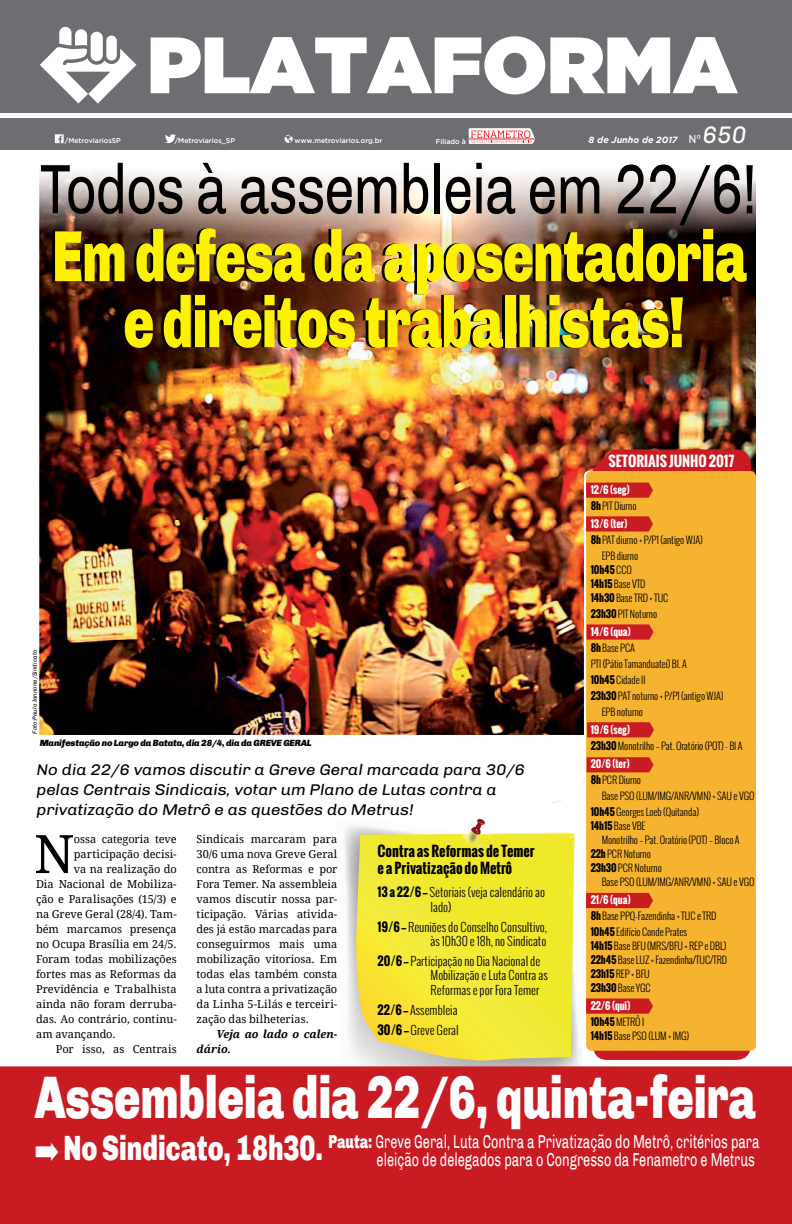
<style>
.page{position:relative;width:792px;height:1224px;background:#fff}
.page>*{position:absolute;margin:0;border:0;box-sizing:border-box;transform-origin:0 0}
.t1{font:900 72.6px/66px "Chivo";letter-spacing:-.02em;color:#fff200;text-align:center;scale:.71 1}
.t2{font:70.2px "Chivo";letter-spacing:-.025em;color:#000;scale:.78 1}
.t3{font:900 60px "Chivo";letter-spacing:-.005em;color:#fff;scale:.73 1}
.t4{font:53px "Droid Serif";color:#000}
.t5{font:900 35.1px "Chivo";color:#fff;scale:.74 1}
.t6{font:18.8px/18px "Chivo";color:#fff;text-align:right;scale:.68 1}
.t7{font:italic 15.5px/20px "Chivo";letter-spacing:-.01em;color:#000;scale:1.1 1}
.t8{font:700 14px/16.8px "Oswald";color:#000}
.t9{font:700 14px "Oswald";color:#fff}
.t10{font:300 12px/14.4px "Oswald";color:#000}
.t11{font:11px/15px "Droid Serif";color:#000;text-align:justify}
.t12{font:italic 700 11px/15px "Droid Serif";letter-spacing:-.01em;color:#000}
.t13{font:300 10px/14px "Oswald";letter-spacing:-.01em;color:#000}
.t14{font:700 10px/16px "Oswald";letter-spacing:-.01em;color:#fff}
.t15{font:italic 900 9px "Chivo";letter-spacing:-.02em;color:#000}
.t16{font:italic 700 9px "Gotham";color:#fff}
.t17{font:500 7px "Gotham";letter-spacing:-.005em;color:#fff}
.t18{font:italic 6px "Chivo";color:#000}
.s1{font-family:"Chivo";font-weight:400;font-style:normal;font-size:11.6px}
.s2{font-family:"Chivo";font-weight:400;font-size:24px}
.s3{color:#000}
.s4{font-weight:300;color:#000}
.s5{font-weight:700}
.s6{font-weight:700;color:#fff}
.s7{font-weight:900}
</style>
<div class="page">
<img style="left:40px;top:172px;width:716px;height:562px">
<svg style="left:593px;top:450px;width:158px;height:610px;background:#c72226"></svg>
<div style="left:586px;top:471px;width:170px;height:580px;background:#f6b330;border-radius:6px"></div>
<img style="left:344px;top:825px;width:238px;height:241px">
<svg style="left:356px;top:818px;width:219px;height:243px;background:#f1e73d"></svg>
<svg style="left:363px;top:819px;width:211px;height:44px"></svg>
<div style="left:0;top:118px;width:792px;height:32px;background:#6d6e71"></div>
<div style="left:0;top:0;width:792px;height:113px;background:#6d6e71"></div>
<svg style="left:151px;top:36px;width:587px;height:58px"></svg>
<svg style="left:55px;top:134px;width:9px;height:9px"></svg>
<svg style="left:469px;top:128px;width:66px;height:16px"></svg>
<hr style="left:469px;top:139px;width:66px;height:1px;background:#ed1d24">
<svg style="left:285px;top:135px;width:8px;height:8px"></svg>
<svg style="left:165px;top:134px;width:11px;height:9px"></svg>
<svg style="left:40px;top:27px;width:97px;height:77px"></svg>
<div style="left:0;top:1066px;width:792px;height:158px;background:#c91c22"></div>
<svg style="left:586px;top:483px;width:67px;height:15px"></svg>
<svg style="left:586px;top:516px;width:67px;height:16px"></svg>
<svg style="left:587px;top:624px;width:67px;height:16px"></svg>
<svg style="left:587px;top:722px;width:67px;height:15px"></svg>
<svg style="left:587px;top:757px;width:67px;height:15px"></svg>
<svg style="left:586px;top:893px;width:67px;height:15px"></svg>
<svg style="left:586px;top:999px;width:67px;height:15px"></svg>
<svg style="left:36px;top:1142px;width:22px;height:18px"></svg>
<p class="t17" style="left:65px;top:137px;width:58px">/MetroviariosSP</p>
<p class="t17" style="left:175px;top:137px;width:62px">/Metroviarios_SP</p>
<p class="t17" style="left:294px;top:137px;width:89px">www.metroviarios.org.br</p>
<p class="t17" style="left:436px;top:137px;width:31px">Filiado à</p>
<p class="t16" style="left:589px;top:135px;width:159px">8 de Junho de 2017 <span class="s1">Nº</span><span class="s2">650</span></p>
<h2 class="t2" style="left:40px;top:148px;width:921px">Todos à assembleia em 22/6!</h2>
<h1 class="t1" style="left:52px;top:223px;width:980px">Em defesa da aposentadoria e direitos trabalhistas!</h1>
<p class="t9" style="left:608px;top:450px;width:127px">SETORIAIS JUNHO 2017</p>
<p class="t14" style="left:591px;top:482px;width:47px">12/6 (seg)<br><span class="s3">8h</span> <span class="s4">PIT Diurno</span></p>
<p class="t14" style="left:591px;top:516px;width:39px">13/6 (ter)</p>
<p class="t13" style="left:591px;top:533px;width:114px"><span class="s5">8h</span> PAT diurno + P/P1 (antigo WJA)</p>
<p class="t13" style="left:602px;top:549px;width:38px">EPB diurno</p>
<p class="t13" style="left:591px;top:563px;width:79px"><span class="s5">10h45</span> CCO<br><span class="s5">14h15</span> Base VTD<br><span class="s5">14h30</span> Base TRD + TUC</p>
<p class="t13" style="left:591px;top:605px;width:68px;line-height:18px"><span class="s5">23h30</span> PIT Noturno<br><span class="s6">14/6 (qua)</span></p>
<p class="t13" style="left:591px;top:641px;width:46px"><span class="s5">8h</span> Base PCA</p>
<p class="t13" style="left:591px;top:657px;width:98px">PTI (Pátio Tamanduateí) Bl. A</p>
<p class="t13" style="left:591px;top:673px;width:56px"><span class="s5">10h45</span> Cidade II</p>
<p class="t13" style="left:591px;top:689px;width:134px"><span class="s5">23h30</span> PAT noturno + P/P1 (antigo WJA)</p>
<p class="t13" style="left:602px;top:705px;width:43px">EPB noturno</p>
<p class="t13" style="left:591px;top:722px;width:153px;line-height:16px"><span class="s6">19/6 (seg)<br></span><span class="s5">23h30</span> Monotrilho – Pat. Oratório (POT) - Bl A</p>
<p class="t14" style="left:591px;top:756px;width:41px">20/6 (ter)</p>
<p class="t13" style="left:591px;top:773px;width:52px"><span class="s5">8h</span> PCR Diurno</p>
<p class="t13" style="left:602px;top:789px;width:154px">Base PSO (LUM/IMG/ANR/VMN) + SAU e VGO</p>
<p class="t13" style="left:591px;top:805px;width:110px"><span class="s5">10h45</span> Georges Loeb (Quitanda)</p>
<p class="t13" style="left:591px;top:819px;width:56px"><span class="s5">14h15</span> Base VBE</p>
<p class="t13" style="left:602px;top:833px;width:140px">Monotrilho – Pat. Oratório (POT) – Bloco A</p>
<p class="t13" style="left:591px;top:847px;width:62px"><span class="s5">22h</span> PCR Noturno</p>
<p class="t13" style="left:591px;top:861px;width:73px"><span class="s5">23h30</span> PCR Noturno</p>
<p class="t13" style="left:602px;top:875px;width:154px">Base PSO (LUM/IMG/ANR/VMN) + SAU e VGO</p>
<p class="t13" style="left:591px;top:892px;width:127px;line-height:16px"><span class="s6">21/6 (qua)<br></span><span class="s5">8h</span> Base PPQ-Fazendinha + TUC e TRD<br><span class="s5">10h45</span> Edifício Conde Prates</p>
<p class="t13" style="left:591px;top:939px;width:138px"><span class="s5">14h15</span> Base BFU (MRS/BFU + REP e DBL)<br><span class="s5">22h45</span> Base LUZ + Fazendinha/TUC/TRD<br><span class="s5">23h15</span> REP + BFU<br><span class="s5">23h30</span> Base YGC</p>
<p class="t14" style="left:591px;top:998px;width:55px">22/6 (qui)<br><span class="s3">10h45</span> <span class="s4">METRÔ I</span></p>
<p class="t13" style="left:591px;top:1029px;width:100px"><span class="s5">14h15</span> Base PSO (LUM + IMG)</p>
<p class="t18" style="left:31px;top:734px;width:85px;rotate:-90deg">Foto:Paulo Iannone/Sindicato</p>
<p class="t15" style="left:40px;top:737px;width:273px">Manifestação no Largo da Batata, dia 28/4, dia da GREVE GERAL</p>
<h3 class="t7" style="left:37px;top:760px;width:446px">No dia 22/6 vamos discutir a Greve Geral marcada para 30/6 pelas Centrais Sindicais, votar um Plano de Lutas contra a privatização do Metrô e as questões do Metrus!</h3>
<h3 class="t4" style="left:34px;top:818px;width:42px">N</h3>
<p class="t11" style="left:74px;top:831px;width:104px">ossa categoria teve</p>
<p class="t11" style="left:197px;top:831px;width:142px">Sindicais marcaram para 30/6 uma nova Greve Geral contra as Reformas e por Fora Temer. Na assembleia vamos discutir nossa par&shy;ticipação. Várias ativida&shy;des já estão marcadas para conseguirmos mais uma mobilização vitoriosa. Em todas elas também consta a luta contra a privatização da Linha 5-Lilás e terceiri&shy;zação das bilheterias.</p>
<p class="t12" style="left:197px;top:1026px;width:142px;text-indent:20px">Veja ao lado o calen&shy;dário.</p>
<h3 class="t3" style="left:35px;top:1062px;width:990px">Assembleia dia 22/6, quinta-feira</h3>
<h3 class="t5" style="left:63px;top:1127px;width:352px">No Sindicato, 18h30.</h3>
<p class="t8" style="left:378px;top:843px;width:159px">Contra as Reformas de Temer e a Privatização do Metrô</p>
<p class="t10" style="left:431px;top:885px;width:116px;text-indent:-53px"><span class="s5">13 a 22/6 —</span> Setoriais (veja calendário ao lado)</p>
<p class="t10" style="left:378px;top:919px;width:171px;text-align:right"><span class="s5">19/6 —</span> Reuniões do Conselho Consultivo, às 10h30 e 18h, no Sindicato</p>
<p class="t10" style="left:431px;top:954px;width:119px;text-indent:-53px"><span class="s5">20/6 —</span> Participação no Dia Nacional de<br>Mobilização e Luta Contra as<br>Reformas e por Fora Temer</p>
<p class="t10" style="left:378px;top:1000px;width:83px;line-height:20.1px"><span class="s5">22/6 —</span> Assembleia<br><span class="s5">30/6 —</span> Greve Geral</p>
<p class="t11" style="left:74px;top:846px;width:104px">participação decisi-</p>
<p class="t11" style="left:74px;top:861px;width:104px">va na realização do</p>
<p class="t11" style="left:36px;top:876px;width:142px">Dia Nacional de Mobiliza-</p>
<p class="t11" style="left:36px;top:891px;width:142px">ção e Paralisações (15/3) e</p>
<p class="t11" style="left:36px;top:906px;width:142px">na Greve Geral (28/4). Tam-</p>
<p class="t11" style="left:36px;top:921px;width:142px">bém marcamos presença</p>
<p class="t11" style="left:36px;top:936px;width:142px">no Ocupa Brasília em 24/5.</p>
<p class="t11" style="left:36px;top:951px;width:142px">Foram todas mobilizações</p>
<p class="t11" style="left:36px;top:966px;width:142px">fortes mas as Reformas da</p>
<p class="t11" style="left:36px;top:981px;width:142px">Previdência e Trabalhista</p>
<p class="t11" style="left:36px;top:996px;width:142px">ainda não foram derruba-</p>
<p class="t11" style="left:36px;top:1011px;width:142px">das. Ao contrário, continu-</p>
<p class="t11" style="left:36px;top:1026px;width:81px">am avançando.</p>
<p class="t11" style="left:56px;top:1041px;width:122px">Por isso, as Centrais</p>
<h3 class="t6" style="left:329px;top:1133px;width:635px"><span class="s7">Pauta:</span> Greve Geral, Luta Contra a Privatização do Metrô, critérios para eleição de delegados para o Congresso da Fenametro e Metrus</h3>
</div>
